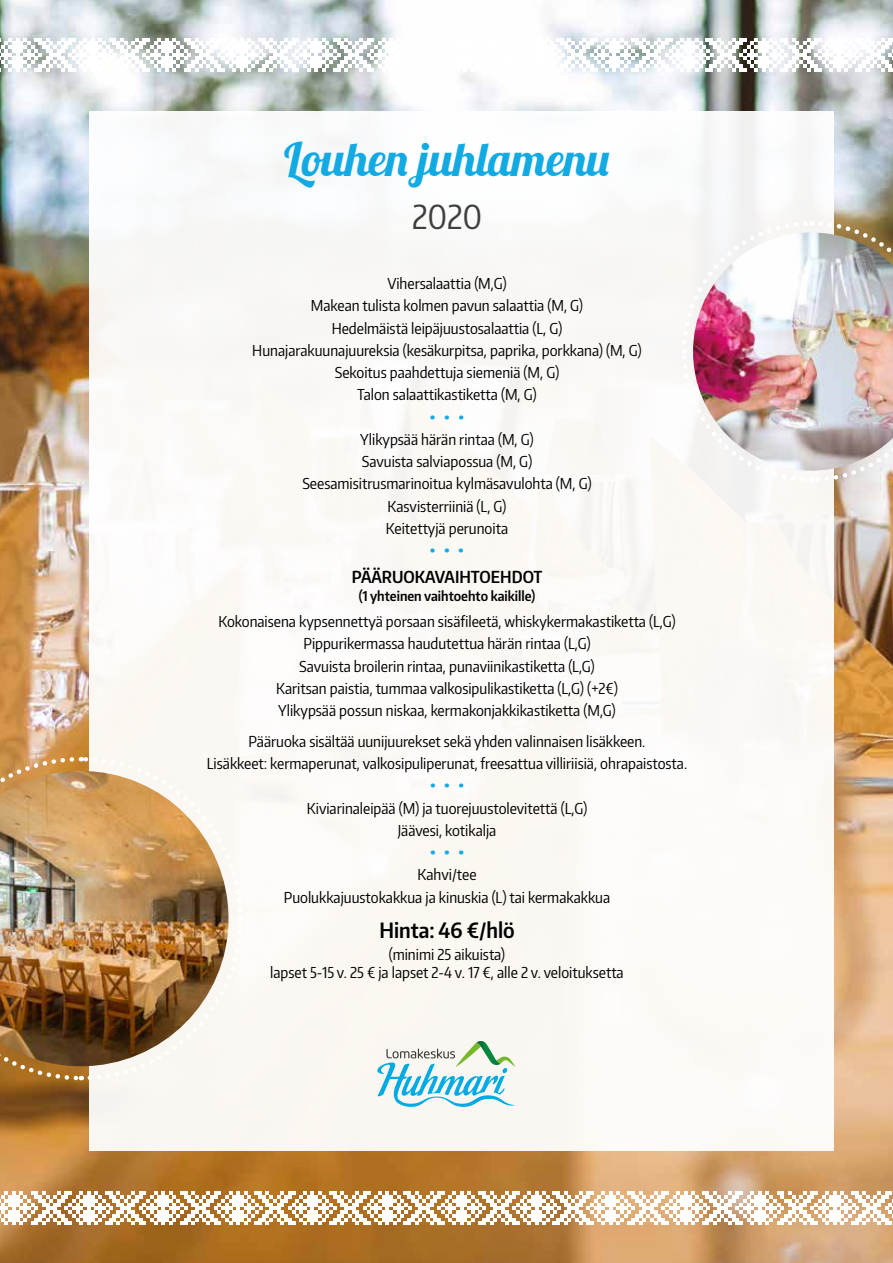
<style>
.page{position:relative;width:893px;height:1263px;background:#fff}
.page>*{position:absolute;margin:0;border:0;box-sizing:border-box;transform-origin:0 0}
.t1{font:46.5px "Lobster 1.3";color:#11aae3}
.t2{font:33px "Encode Sans Condensed";color:#3f3f3e}
.t3{font:600 21px "Encode Sans Condensed";color:#000}
.t4{font:600 16.5px "Encode Sans Condensed";color:#000}
.t5{font:15px/22.2px "Encode Sans Condensed";color:#000;text-align:center}
.t6{font:900 15px "Encode Sans Narrow";color:#11aae3}
.t7{font:600 13.5px "Encode Sans Condensed";color:#000}
</style>
<div class="page">
<img style="left:0;top:0;width:893px;height:1263px">
<div style="left:89px;top:111px;width:744px;height:1039px;background:#fbf9f6"></div>
<svg style="left:0;top:1191px;width:893px;height:34px"></svg>
<svg style="left:0;top:38px;width:893px;height:33px"></svg>
<img style="left:0;top:755px;width:229px;height:327px">
<img style="left:693px;top:219px;width:200px;height:265px">
<svg style="left:377px;top:1041px;width:139px;height:66px"></svg>
<h1 class="t1" style="left:284px;top:130px;width:327px">Louhen juhlamenu</h1>
<h2 class="t2" style="left:412px;top:195px;width:71px">2020</h2>
<p class="t5" style="left:252px;top:272px;width:391px">Vihersalaattia (M,G)<br>Makean tulista kolmen pavun salaattia (M, G)<br>Hedelmäistä leipäjuustosalaattia (L, G)<br>Hunajarakuunajuureksia (kesäkurpitsa, paprika, porkkana) (M, G)<br>Sekoitus paahdettuja siemeniä (M, G)<br>Talon salaattikastiketta (M, G)</p>
<p class="t6" style="left:430px;top:407px;width:36px">• • •</p>
<p class="t5" style="left:302px;top:428px;width:291px">Ylikypsää härän rintaa (M, G)<br>Savuista salviapossua (M, G)<br>Seesamisitrusmarinoitua kylmäsavulohta (M, G)<br>Kasvisterriiniä (L, G)<br>Keitettyjä perunoita</p>
<p class="t6" style="left:430px;top:540px;width:36px">• • •</p>
<p class="t4" style="left:352px;top:566px;width:192px">PÄÄRUOKAVAIHTOEHDOT</p>
<p class="t7" style="left:359px;top:587px;width:178px">(1 yhteinen vaihtoehto kaikille)</p>
<p class="t5" style="left:218px;top:610px;width:459px">Kokonaisena kypsennettyä porsaan sisäfileetä, whiskykermakastiketta (L,G)<br>Pippurikermassa haudutettua härän rintaa (L,G)<br>Savuista broilerin rintaa, punaviinikastiketta (L,G)<br>Karitsan paistia, tummaa valkosipulikastiketta (L,G) (+2€)<br>Ylikypsää possun niskaa, kermakonjakkikastiketta (M,G)</p>
<p class="t5" style="left:207px;top:730px;width:482px">Pääruoka sisältää uunijuurekset sekä yhden valinnaisen lisäkkeen.<br>Lisäkkeet: kermaperunat, valkosipuliperunat, freesattua villiriisiä, ohrapaistosta.</p>
<p class="t6" style="left:430px;top:776px;width:36px">• • •</p>
<p class="t5" style="left:307px;top:796px;width:282px">Kiviarinaleipää (M) ja tuorejuustolevitettä (L,G)<br>Jäävesi, kotikalja</p>
<p class="t6" style="left:430px;top:843px;width:36px">• • •</p>
<p class="t5" style="left:284px;top:863px;width:328px">Kahvi/tee<br>Puolukkajuustokakkua ja kinuskia (L) tai kermakakkua</p>
<h3 class="t3" style="left:379px;top:916px;width:137px">Hinta: 46 €/hlö</h3>
<p class="t5" style="left:270px;top:945px;width:355px;line-height:18px">(minimi 25 aikuista)<br>lapset 5-15 v. 25 € ja lapset 2-4 v. 17 €, alle 2 v. veloituksetta</p>
</div>
